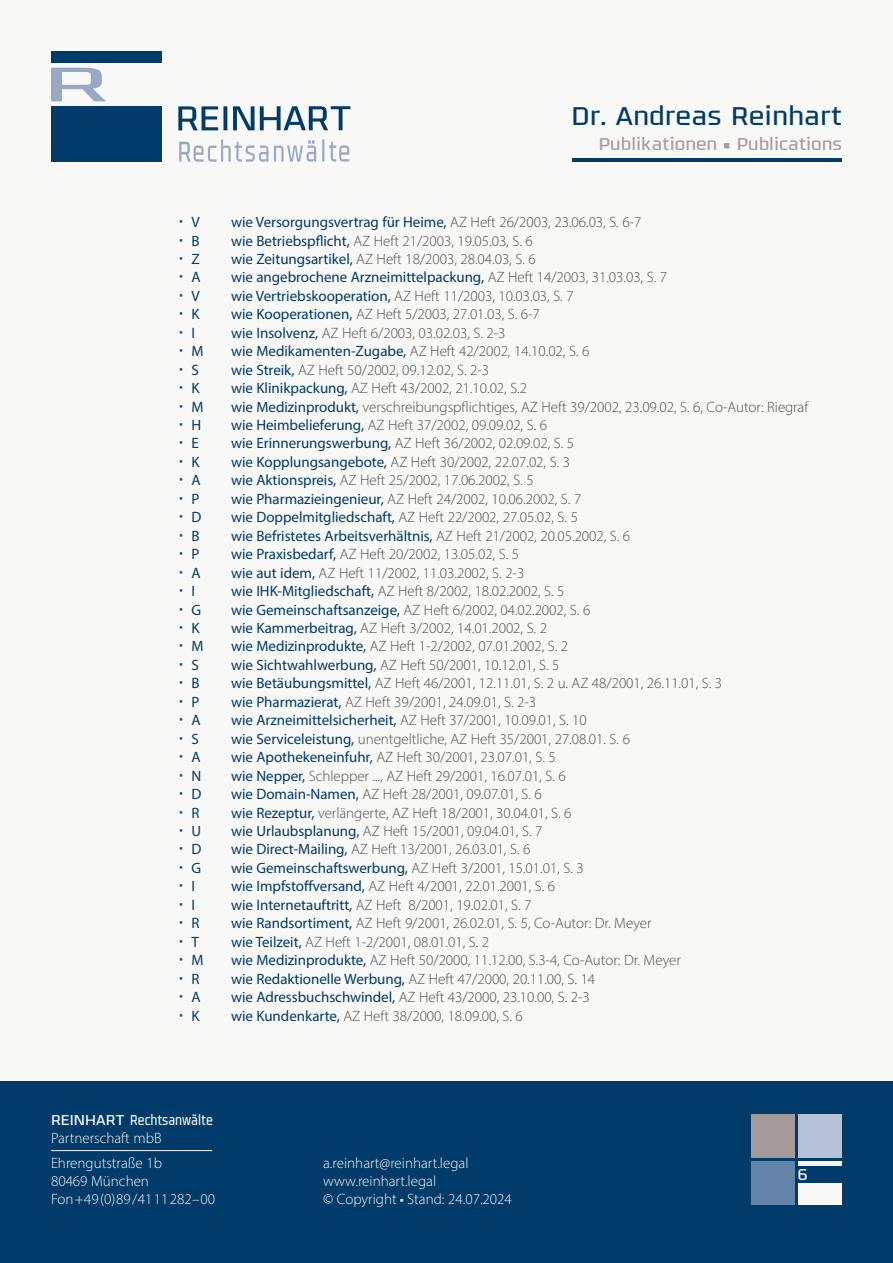
<style>
.page{position:relative;width:893px;height:1263px;background:#f8f8f7}
.page>*{position:absolute;margin:0;border:0;box-sizing:border-box;transform-origin:0 0}
.t1{font:300 27px "Olney";color:#003b69}
.t2{font:300 18px "Olney";color:#a59b98}
.t3{font:300 16.5px "Olney";color:#f8f8f7}
.t4{font:300 15px "Myriad Pro";letter-spacing:-.005em;color:#4a4c4d}
.t5{font:15px "Myriad Pro";letter-spacing:-.005em;color:#003b69}
.t6{font:300 15px/18px "Myriad Pro";color:#f8f8f7}
.t7{font:300 15px "Olney";color:#f8f8f7}
.s1{font-weight:300;color:#4a4c4d}
.s2{font-weight:400;color:#003b69}
</style>
<div class="page">
<div style="left:0;top:1081px;width:893px;height:182px;background:#003b69"></div>
<div style="left:51px;top:51px;width:111px;height:12px;background:#003b69"></div>
<div style="left:51px;top:106px;width:111px;height:56px;background:#003b69"></div>
<svg style="left:178px;top:106px;width:40px;height:24px"></svg>
<svg style="left:223px;top:106px;width:4px;height:24px"></svg>
<svg style="left:233px;top:106px;width:117px;height:24px"></svg>
<svg style="left:179px;top:140px;width:89px;height:22px"></svg>
<svg style="left:274px;top:140px;width:42px;height:22px"></svg>
<hr style="left:322px;top:139px;width:2px;height:23px;background:#97a9c5">
<svg style="left:329px;top:142px;width:20px;height:20px"></svg>
<svg style="left:51px;top:68px;width:55px;height:33px"></svg>
<div style="left:799px;top:1183px;width:43px;height:22px;background:#f8f8f7"></div>
<div style="left:751px;top:1114px;width:43px;height:43px;background:#a59b98"></div>
<div style="left:799px;top:1114px;width:43px;height:43px;background:#b4c1d6"></div>
<div style="left:751px;top:1162px;width:43px;height:43px;background:#6483a8"></div>
<hr style="left:573px;top:158px;width:269px;height:4px;background:#003b69">
<hr style="left:799px;top:1162px;width:43px;height:4px;background:#f8f8f7">
<hr style="left:51px;top:1150px;width:161px;height:1px;background:#f8f8f7">
<h1 class="t1" style="left:572px;top:98px;width:272px">Dr. Andreas Reinhart</h1>
<p class="t2" style="left:599px;top:132px;width:245px">Publikationen ■ Publications</p>
<p class="t5" style="left:191px;top:213px;width:10px">V</p>
<p class="t5" style="left:231px;top:213px;width:412px">wie Versorgungsvertrag für Heime, <span class="s1">AZ Heft 26/2003, 23.06.03, S. 6-7</span></p>
<p class="t5" style="left:191px;top:231px;width:10px">B</p>
<p class="t4" style="left:231px;top:231px;width:303px"><span class="s2">wie Betriebspflicht,</span> AZ Heft 21/2003, 19.05.03, S. 6</p>
<p class="t5" style="left:191px;top:250px;width:10px">Z</p>
<p class="t4" style="left:231px;top:250px;width:306px"><span class="s2">wie Zeitungsartikel,</span> AZ Heft 18/2003, 28.04.03, S. 6</p>
<p class="t5" style="left:191px;top:268px;width:11px">A</p>
<p class="t5" style="left:231px;top:268px;width:438px">wie angebrochene Arzneimittelpackung, <span class="s1">AZ Heft 14/2003, 31.03.03, S. 7</span></p>
<p class="t5" style="left:191px;top:287px;width:10px">V</p>
<p class="t4" style="left:231px;top:287px;width:344px"><span class="s2">wie Vertriebskooperation,</span> AZ Heft 11/2003, 10.03.03, S. 7</p>
<p class="t5" style="left:191px;top:305px;width:10px">K</p>
<p class="t4" style="left:231px;top:305px;width:310px"><span class="s2">wie Kooperationen,</span> AZ Heft 5/2003, 27.01.03, S. 6-7</p>
<p class="t5" style="left:191px;top:323px;width:5px">I</p>
<p class="t4" style="left:231px;top:324px;width:276px"><span class="s2">wie Insolvenz,</span> AZ Heft 6/2003, 03.02.03, S. 2-3</p>
<p class="t5" style="left:191px;top:342px;width:14px">M</p>
<p class="t4" style="left:231px;top:342px;width:360px"><span class="s2">wie Medikamenten-Zugabe,</span> AZ Heft 42/2002, 14.10.02, S. 6</p>
<p class="t5" style="left:191px;top:360px;width:9px">S</p>
<p class="t4" style="left:231px;top:361px;width:260px"><span class="s2">wie Streik,</span> AZ Heft 50/2002, 09.12.02, S. 2-3</p>
<p class="t5" style="left:191px;top:379px;width:10px">K</p>
<p class="t4" style="left:231px;top:379px;width:298px"><span class="s2">wie Klinikpackung,</span> AZ Heft 43/2002, 21.10.02, S.2</p>
<p class="t5" style="left:191px;top:397px;width:14px">M</p>
<p class="t4" style="left:231px;top:397px;width:579px"><span class="s2">wie Medizinprodukt,</span> verschreibungspflichtiges, AZ Heft 39/2002, 23.09.02, S. 6, Co-Autor: Riegraf</p>
<p class="t5" style="left:191px;top:416px;width:11px">H</p>
<p class="t4" style="left:231px;top:416px;width:318px"><span class="s2">wie Heimbelieferung,</span> AZ Heft 37/2002, 09.09.02, S. 6</p>
<p class="t5" style="left:191px;top:434px;width:9px">E</p>
<p class="t4" style="left:231px;top:434px;width:345px"><span class="s2">wie Erinnerungswerbung,</span> AZ Heft 36/2002, 02.09.02, S. 5</p>
<p class="t5" style="left:191px;top:453px;width:10px">K</p>
<p class="t4" style="left:231px;top:453px;width:341px"><span class="s2">wie Kopplungsangebote,</span> AZ Heft 30/2002, 22.07.02, S. 3</p>
<p class="t5" style="left:191px;top:471px;width:11px">A</p>
<p class="t4" style="left:231px;top:471px;width:304px"><span class="s2">wie Aktionspreis,</span> AZ Heft 25/2002, 17.06.2002, S. 5</p>
<p class="t5" style="left:191px;top:489px;width:9px">P</p>
<p class="t4" style="left:231px;top:490px;width:352px"><span class="s2">wie Pharmazieingenieur,</span> AZ Heft 24/2002, 10.06.2002, S. 7</p>
<p class="t5" style="left:191px;top:508px;width:11px">D</p>
<p class="t4" style="left:231px;top:508px;width:348px"><span class="s2">wie Doppelmitgliedschaft,</span> AZ Heft 22/2002, 27.05.02, S. 5</p>
<p class="t5" style="left:191px;top:526px;width:10px">B</p>
<p class="t5" style="left:231px;top:526px;width:401px">wie Befristetes Arbeitsverhältnis, <span class="s1">AZ Heft 21/2002, 20.05.2002, S. 6</span></p>
<p class="t5" style="left:191px;top:545px;width:9px">P</p>
<p class="t4" style="left:231px;top:545px;width:290px"><span class="s2">wie Praxisbedarf,</span> AZ Heft 20/2002, 13.05.02, S. 5</p>
<p class="t5" style="left:191px;top:563px;width:11px">A</p>
<p class="t4" style="left:231px;top:564px;width:295px"><span class="s2">wie aut idem,</span> AZ Heft 11/2002, 11.03.2002, S. 2-3</p>
<p class="t5" style="left:191px;top:582px;width:5px">I</p>
<p class="t4" style="left:231px;top:582px;width:335px"><span class="s2">wie IHK-Mitgliedschaft,</span> AZ Heft 8/2002, 18.02.2002, S. 5</p>
<p class="t5" style="left:191px;top:600px;width:11px">G</p>
<p class="t4" style="left:231px;top:600px;width:361px"><span class="s2">wie Gemeinschaftsanzeige,</span> AZ Heft 6/2002, 04.02.2002, S. 6</p>
<p class="t5" style="left:191px;top:619px;width:10px">K</p>
<p class="t4" style="left:231px;top:619px;width:317px"><span class="s2">wie Kammerbeitrag,</span> AZ Heft 3/2002, 14.01.2002, S. 2</p>
<p class="t5" style="left:191px;top:637px;width:14px">M</p>
<p class="t4" style="left:231px;top:637px;width:339px"><span class="s2">wie Medizinprodukte,</span> AZ Heft 1-2/2002, 07.01.2002, S. 2</p>
<p class="t5" style="left:191px;top:656px;width:9px">S</p>
<p class="t4" style="left:231px;top:656px;width:330px"><span class="s2">wie Sichtwahlwerbung,</span> AZ Heft 50/2001, 10.12.01, S. 5</p>
<p class="t5" style="left:191px;top:674px;width:10px">B</p>
<p class="t4" style="left:231px;top:674px;width:493px"><span class="s2">wie Betäubungsmittel,</span> AZ Heft 46/2001, 12.11.01, S. 2 u. AZ 48/2001, 26.11.01, S. 3</p>
<p class="t5" style="left:191px;top:692px;width:9px">P</p>
<p class="t4" style="left:231px;top:693px;width:307px"><span class="s2">wie Pharmazierat,</span> AZ Heft 39/2001, 24.09.01, S. 2-3</p>
<p class="t5" style="left:191px;top:711px;width:11px">A</p>
<p class="t4" style="left:231px;top:711px;width:357px"><span class="s2">wie Arzneimittelsicherheit,</span> AZ Heft 37/2001, 10.09.01, S. 10</p>
<p class="t5" style="left:191px;top:729px;width:9px">S</p>
<p class="t4" style="left:231px;top:730px;width:400px"><span class="s2">wie Serviceleistung,</span> unentgeltliche, AZ Heft 35/2001, 27.08.01. S. 6</p>
<p class="t5" style="left:191px;top:748px;width:11px">A</p>
<p class="t4" style="left:231px;top:748px;width:326px"><span class="s2">wie Apothekeneinfuhr,</span> AZ Heft 30/2001, 23.07.01, S. 5</p>
<p class="t5" style="left:191px;top:766px;width:11px">N</p>
<p class="t4" style="left:231px;top:766px;width:336px"><span class="s2">wie Nepper,</span> Schlepper ..., AZ Heft 29/2001, 16.07.01, S. 6</p>
<p class="t5" style="left:191px;top:785px;width:11px">D</p>
<p class="t4" style="left:231px;top:785px;width:312px"><span class="s2">wie Domain-Namen,</span> AZ Heft 28/2001, 09.07.01, S. 6</p>
<p class="t5" style="left:191px;top:803px;width:10px">R</p>
<p class="t4" style="left:231px;top:803px;width:342px"><span class="s2">wie Rezeptur,</span> verlängerte, AZ Heft 18/2001, 30.04.01, S. 6</p>
<p class="t5" style="left:191px;top:822px;width:11px">U</p>
<p class="t4" style="left:231px;top:822px;width:313px"><span class="s2">wie Urlaubsplanung,</span> AZ Heft 15/2001, 09.04.01, S. 7</p>
<p class="t5" style="left:191px;top:840px;width:11px">D</p>
<p class="t4" style="left:231px;top:840px;width:301px"><span class="s2">wie Direct-Mailing,</span> AZ Heft 13/2001, 26.03.01, S. 6</p>
<p class="t5" style="left:191px;top:858px;width:11px">G</p>
<p class="t4" style="left:231px;top:859px;width:354px"><span class="s2">wie Gemeinschaftswerbung,</span> AZ Heft 3/2001, 15.01.01, S. 3</p>
<p class="t5" style="left:191px;top:877px;width:5px">I</p>
<p class="t4" style="left:231px;top:877px;width:326px"><span class="s2">wie Impfstoffversand,</span> AZ Heft 4/2001, 22.01.2001, S. 6</p>
<p class="t5" style="left:191px;top:895px;width:5px">I</p>
<p class="t4" style="left:231px;top:896px;width:302px"><span class="s2">wie Internetauftritt,</span> AZ Heft 8/2001, 19.02.01, S. 7</p>
<p class="t5" style="left:191px;top:914px;width:10px">R</p>
<p class="t4" style="left:231px;top:914px;width:422px"><span class="s2">wie Randsortiment,</span> AZ Heft 9/2001, 26.02.01, S. 5, Co-Autor: Dr. Meyer</p>
<p class="t5" style="left:191px;top:932px;width:9px">T</p>
<p class="t4" style="left:231px;top:933px;width:260px"><span class="s2">wie Teilzeit,</span> AZ Heft 1-2/2001, 08.01.01, S. 2</p>
<p class="t5" style="left:191px;top:951px;width:14px">M</p>
<p class="t4" style="left:231px;top:951px;width:451px"><span class="s2">wie Medizinprodukte,</span> AZ Heft 50/2000, 11.12.00, S.3-4, Co-Autor: Dr. Meyer</p>
<p class="t5" style="left:191px;top:969px;width:10px">R</p>
<p class="t4" style="left:231px;top:969px;width:366px"><span class="s2">wie Redaktionelle Werbung,</span> AZ Heft 47/2000, 20.11.00, S. 14</p>
<p class="t5" style="left:191px;top:988px;width:11px">A</p>
<p class="t4" style="left:231px;top:988px;width:360px"><span class="s2">wie Adressbuchschwindel,</span> AZ Heft 43/2000, 23.10.00, S. 2-3</p>
<p class="t5" style="left:191px;top:1006px;width:10px">K</p>
<p class="t4" style="left:231px;top:1006px;width:293px"><span class="s2">wie Kundenkarte,</span> AZ Heft 38/2000, 18.09.00, S. 6</p>
<p class="t7" style="left:51px;top:1110px;width:163px">REINHART Rechtsanwälte</p>
<p class="t6" style="left:51px;top:1126px;width:113px;line-height:24.8px">Partnerschaft mbB<br>Ehrengutstraße 1b</p>
<p class="t6" style="left:51px;top:1172px;width:166px">80469 München<br>Fon +49 (0)89 /41 11 282–00</p>
<p class="t6" style="left:323px;top:1154px;width:190px">a.reinhart@reinhart.legal www.reinhart.legal<br>© Copyright ■ Stand: 24.07.2024</p>
<p class="t3" style="left:797px;top:1164px;width:12px">6</p>
</div>
